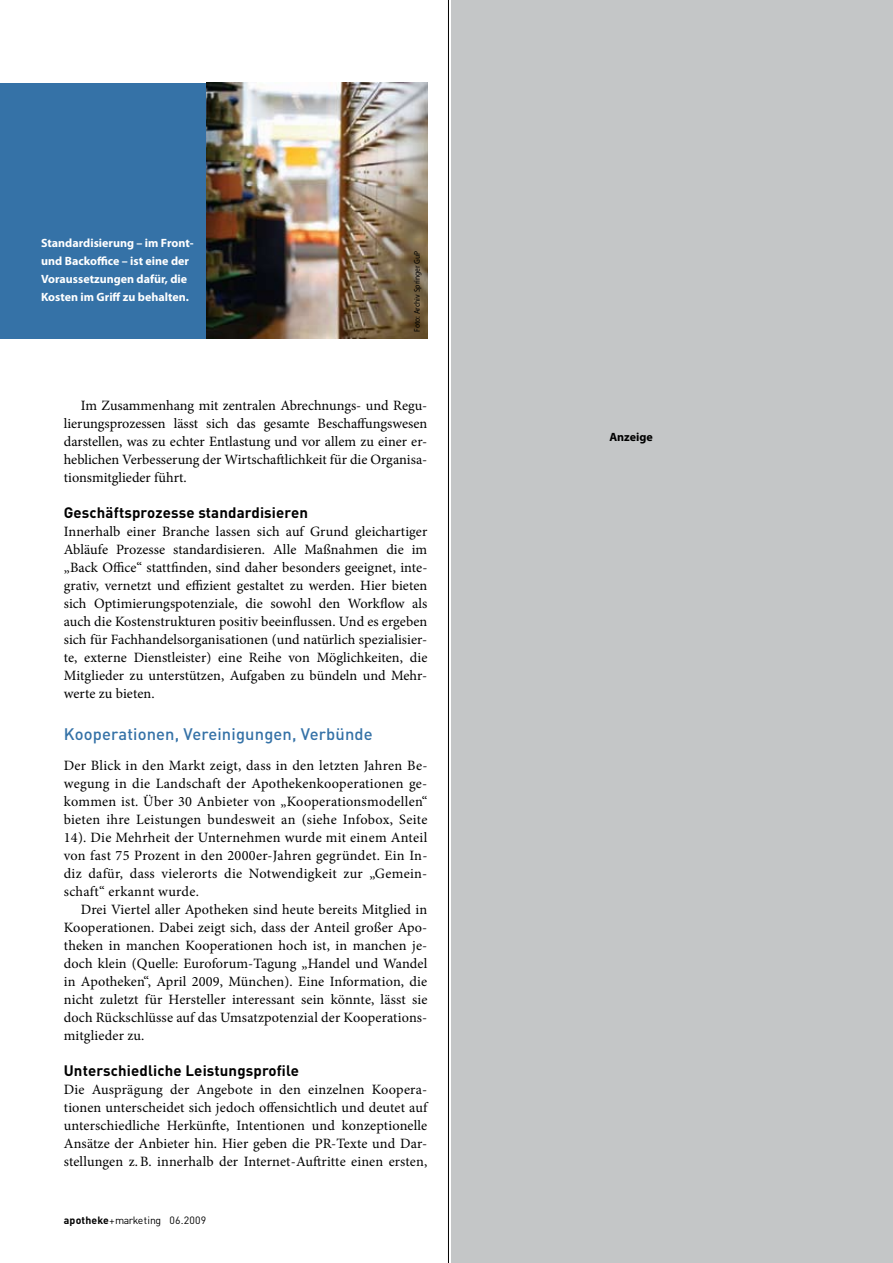
<style>
.page{position:relative;width:893px;height:1263px;background:#fff}
.page>*{position:absolute;margin:0;border:0;box-sizing:border-box;transform-origin:0 0}
.t1{font:500 16.5px "DINOT";letter-spacing:.01em;color:#3572a7}
.t2{font:700 15px "DINOT";letter-spacing:.01em;color:#000}
.t3{font:14.25px/18px "Minion Pro";letter-spacing:.005em;color:#000;text-align:justify}
.t4{font:700 12px/18px "Myriad Pro";color:#fff}
.t5{font:700 12px "Myriad Pro";color:#000}
.t6{font:10.5px "DINOT";letter-spacing:.015em;color:#000}
.t7{font:semi-condensed 8.25px "Myriad Pro";letter-spacing:.005em;color:#000}
.s1{font-weight:700}
.s2{font-family:"Adobe Garamond Pro";font-size:12px}
</style>
<div class="page">
<hr style="left:448px;top:0;width:1px;height:1263px;background:#000">
<div style="left:0;top:83px;width:427px;height:255px;background:#3572a7"></div>
<img style="left:207px;top:83px;width:220px;height:255px">
<div style="left:452px;top:0;width:441px;height:1263px;background:#c4c6c7"></div>
<p class="t4" style="left:41px;top:234px;width:154px">Standardisierung – im Front&shy;und Backoffice – ist eine der<br>Voraussetzungen dafür, die<br>Kosten im Griff zu behalten.</p>
<p class="t7" style="left:412px;top:332px;width:83px;rotate:-90deg">Foto: Archiv Springer GuP</p>
<p class="t3" style="left:64px;top:397px;width:365px;text-indent:17px">Im Zusammenhang mit zentralen Abrechnungs- und Regu&shy;lierungsprozessen lässt sich das gesamte Beschaffungswesen darstellen, was zu echter Entlastung und vor allem zu einer er&shy;heblichen Verbesserung der Wirtschaftlichkeit für die Organisa&shy;tionsmitglieder führt.</p>
<p class="t2" style="left:64px;top:503px;width:246px">Geschäftsprozesse standardisieren</p>
<p class="t3" style="left:64px;top:523px;width:365px">Innerhalb einer Branche lassen sich auf Grund gleichartiger Abläufe Prozesse standardisieren. Alle Maßnahmen die im „Back Office“ stattfinden, sind daher besonders geeignet, inte&shy;grativ, vernetzt und effizient gestaltet zu werden. Hier bieten sich Optimierungspotenziale, die sowohl den Workflow als auch die Kostenstrukturen positiv beeinflussen. Und es ergeben sich für Fachhandelsorganisationen (und natürlich spezialisier&shy;te, externe Dienstleister) eine Reihe von Möglichkeiten, die Mitglieder zu unterstützen, Aufgaben zu bündeln und Mehr&shy;werte zu bieten.</p>
<p class="t1" style="left:64px;top:723px;width:310px">Kooperationen, Vereinigungen, Verbünde</p>
<p class="t3" style="left:64px;top:757px;width:365px">Der Blick in den Markt zeigt, dass in den letzten Jahren Be&shy;wegung in die Landschaft der Apothekenkooperationen ge&shy;kommen ist. Über 30 Anbieter von „Kooperationsmodellen“ bieten ihre Leistungen bundesweit an (siehe Infobox, Seite 14). Die Mehrheit der Unternehmen wurde mit einem Anteil von fast 75 Prozent in den 2000er-Jahren gegründet. Ein In&shy;diz dafür, dass vielerorts die Notwendigkeit zur „Gemein&shy;schaft“ erkannt wurde.</p>
<p class="t3" style="left:64px;top:901px;width:365px;text-indent:17px">Drei Viertel aller Apotheken sind heute bereits Mitglied in Kooperationen. Dabei zeigt sich, dass der Anteil großer Apo&shy;theken in manchen Kooperationen hoch ist, in manchen je&shy;doch klein (Quelle: Euroforum-Tagung „Handel und Wandel in Apotheken“, April 2009, München). Eine Information, die nicht zuletzt für Hersteller interessant sein könnte, lässt sie doch Rückschlüsse auf das Umsatzpotenzial der Kooperations&shy;mitglieder zu.</p>
<p class="t2" style="left:64px;top:1061px;width:237px">Unterschiedliche Leistungsprofile</p>
<p class="t3" style="left:64px;top:1081px;width:365px">Die Ausprägung der Angebote in den einzelnen Koopera&shy;tionen unterscheidet sich jedoch offensichtlich und deutet auf unterschiedliche Herkünfte, Intentionen und konzeptionelle Ansätze der Anbieter hin. Hier geben die PR-Texte und Dar&shy;stellungen z.B. innerhalb der Internet-Auftritte einen ersten,</p>
<p class="t6" style="left:64px;top:1213px;width:144px"><span class="s1">apotheke</span><span class="s2">+</span>marketing 06.2009</p>
<p class="t5" style="left:609px;top:429px;width:45px">Anzeige</p>
</div>
